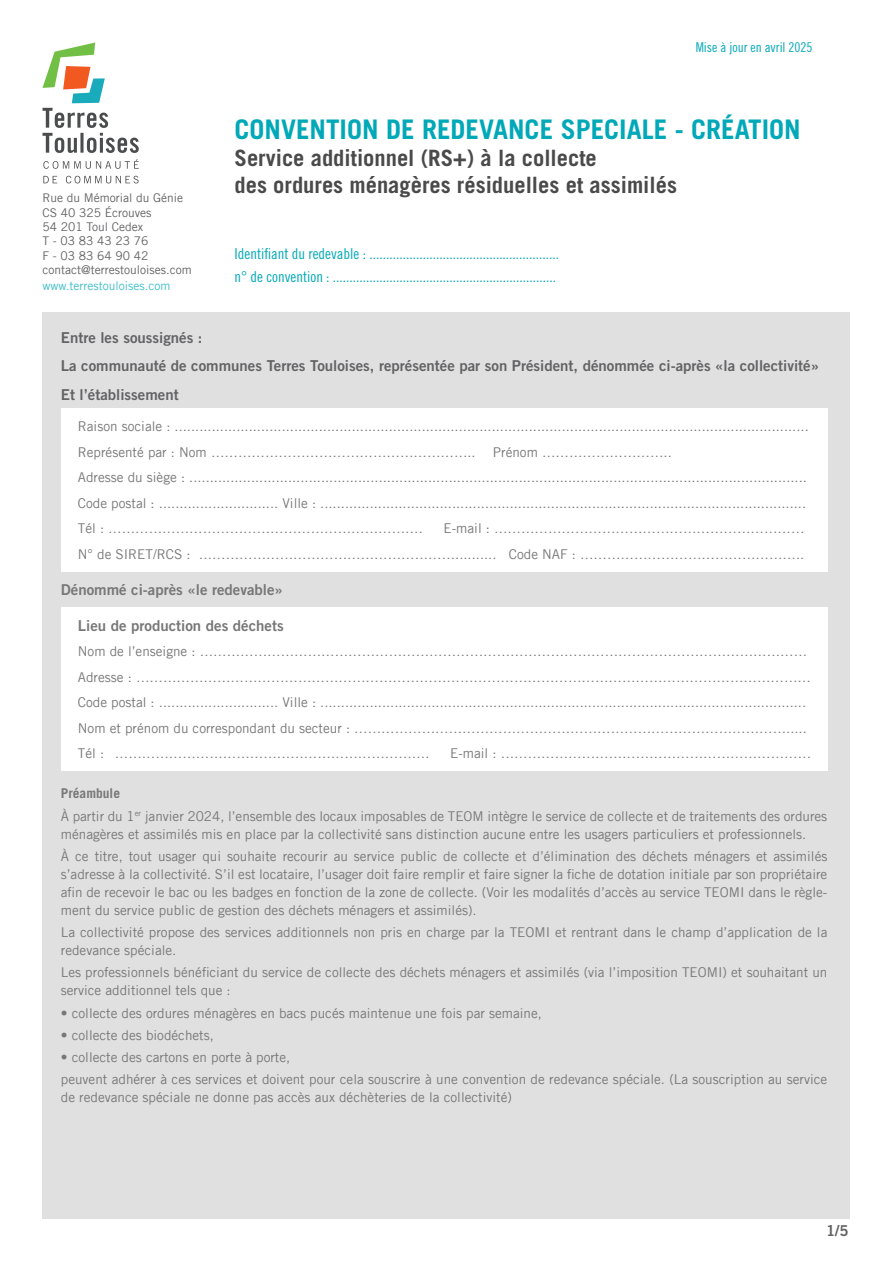
<style>
.page{position:relative;width:893px;height:1263px;background:#fff}
.page>*{position:absolute;margin:0;border:0;box-sizing:border-box;transform-origin:0 0}
.t1{font:700 27px "Trade Gothic LT Std";color:#00a8b8}
.t2{font:700 22.5px "Trade Gothic LT Std";color:#4a4a4a}
.t3{font:15px "Trade Gothic LT Std Cn 18";color:#00a8b8}
.t4{font:15px "Trade Gothic LT Std Bd 2";color:#636366}
.t5{font:15px "Trade Gothic LT Std Bd 2";color:#777}
.t6{font:13.5px/18px "Trade Gothic LT";color:#777}
.t7{font:13.5px "Trade Gothic LT Std Cn 18";color:#00a8b8}
.t8{font:700 13.5px "Trade Gothic LT Std";color:#777}
.t9{font:12px "Trade Gothic LT";color:#636366}
.t10{font:12px "Trade Gothic LT";color:#40bec9}
</style>
<div class="page">
<div style="left:43px;top:313px;width:807px;height:906px;background:#e0e0e0"></div>
<svg style="left:43px;top:159px;width:96px;height:10px"></svg>
<svg style="left:43px;top:176px;width:14px;height:7px"></svg>
<svg style="left:66px;top:176px;width:73px;height:7px"></svg>
<svg style="left:43px;top:43px;width:96px;height:110px"></svg>
<div style="left:61px;top:408px;width:766px;height:164px;background:#fff"></div>
<div style="left:61px;top:607px;width:767px;height:163px;background:#fff"></div>
<p class="t9" style="left:43px;top:191px;width:142px">Rue du Mémorial du Génie</p>
<p class="t9" style="left:43px;top:205px;width:110px">CS 40 325 Écrouves</p>
<p class="t9" style="left:43px;top:219px;width:102px">54 201 Toul Cedex</p>
<p class="t9" style="left:43px;top:234px;width:107px">T - 03 83 43 23 76</p>
<p class="t9" style="left:43px;top:248px;width:107px">F - 03 83 64 90 42</p>
<p class="t9" style="left:43px;top:263px;width:151px">contact@terrestouloises.com</p>
<p class="t10" style="left:43px;top:279px;width:129px">www.terrestouloises.com</p>
<p class="t7" style="left:696px;top:39px;width:118px">Mise à jour en avril 2025</p>
<p class="t1" style="left:234px;top:113px;width:568px">CONVENTION DE REDEVANCE SPECIALE - CRÉATION</p>
<p class="t2" style="left:234px;top:144px;width:364px">Service additionnel (RS+) à la collecte</p>
<p class="t2" style="left:234px;top:171px;width:444px">des ordures ménagères résiduelles et assimilés</p>
<p class="t3" style="left:234px;top:245px;width:326px">Identifiant du redevable : .........................................................</p>
<p class="t3" style="left:234px;top:267px;width:323px">n° de convention : ...................................................................</p>
<p class="t4" style="left:61px;top:328px;width:143px">Entre les soussignés :</p>
<p class="t4" style="left:61px;top:356px;width:760px">La communauté de communes Terres Touloises, représentée par son Président, dénommée ci-après «la collectivité»</p>
<p class="t4" style="left:61px;top:385px;width:119px">Et l’établissement</p>
<p class="t6" style="left:78px;top:417px;width:732px">Raison sociale : ..........................................................................................................................................................</p>
<p class="t6" style="left:78px;top:443px;width:399px">Représenté par : Nom …………………………………………………..</p>
<p class="t6" style="left:493px;top:443px;width:180px">Prénom ………………………..</p>
<p class="t6" style="left:78px;top:468px;width:730px">Adresse du siège : ......................................................................................................................................................</p>
<p class="t6" style="left:78px;top:494px;width:730px">Code postal : ............................. Ville : ......................................................................................................................</p>
<p class="t6" style="left:78px;top:519px;width:346px">Tél : …………………………………………………………….</p>
<p class="t6" style="left:443px;top:519px;width:363px">E-mail : ……………………………………………………………</p>
<p class="t6" style="left:78px;top:545px;width:728px">N° de SIRET/RCS : ………………………………………………….......... Code NAF : …………………………………………..</p>
<p class="t5" style="left:61px;top:580px;width:224px">Dénommé ci-après «le redevable»</p>
<p class="t5" style="left:78px;top:616px;width:207px">Lieu de production des déchets</p>
<p class="t6" style="left:78px;top:642px;width:731px">Nom de l’enseigne : ………………………………………………………………………………………………………………………</p>
<p class="t6" style="left:78px;top:668px;width:735px">Adresse : ……………………………………………………………………………………………………………………………………</p>
<p class="t6" style="left:78px;top:693px;width:730px">Code postal : ............................. Ville : ......................................................................................................................</p>
<p class="t6" style="left:78px;top:719px;width:730px">Nom et prénom du correspondant du secteur : …………………………………………………………………………………….....</p>
<p class="t6" style="left:78px;top:744px;width:353px">Tél : …………………………………………………………….</p>
<p class="t6" style="left:450px;top:744px;width:363px">E-mail : ……………………………………………………………</p>
<p class="t8" style="left:61px;top:785px;width:61px">Préambule</p>
<p class="t6" style="left:61px;top:807px;width:768px">À partir du 1<sup>er</sup> janvier 2024, l’ensemble des locaux imposables de TEOM intègre le service de collecte et de traitements des ordures ménagères et assimilés mis en place par la collectivité sans distinction aucune entre les usagers particuliers et professionnels.</p>
<p class="t6" style="left:61px;top:847px;width:768px;text-align:justify">À ce titre, tout usager qui souhaite recourir au service public de collecte et d’élimination des déchets ménagers et assimilés s’adresse à la collectivité. S’il est locataire, l’usager doit faire remplir et faire signer la fiche de dotation initiale par son propriétaire afin de recevoir le bac ou les badges en fonction de la zone de collecte. (Voir les modalités d’accès au service TEOMI dans le règle&shy;ment du service public de gestion des déchets ménagers et assimilés).</p>
<p class="t6" style="left:61px;top:923px;width:768px">La collectivité propose des services additionnels non pris en charge par la TEOMI et rentrant dans le champ d’application de la redevance spéciale.</p>
<p class="t6" style="left:61px;top:963px;width:768px">Les professionnels bénéficiant du service de collecte des déchets ménagers et assimilés (via l’imposition TEOMI) et souhaitant un service additionnel tels que :</p>
<p class="t6" style="left:61px;top:1004px;width:483px">• collecte des ordures ménagères en bacs pucés maintenue une fois par semaine,</p>
<p class="t6" style="left:61px;top:1026px;width:154px">• collecte des biodéchets,</p>
<p class="t6" style="left:61px;top:1048px;width:231px">• collecte des cartons en porte à porte,</p>
<p class="t6" style="left:61px;top:1070px;width:768px">peuvent adhérer à ces services et doivent pour cela souscrire à une convention de redevance spéciale. (La souscription au service de redevance spéciale ne donne pas accès aux déchèteries de la collectivité)</p>
<p class="t4" style="left:826px;top:1221px;width:24px">1/5</p>
</div>
